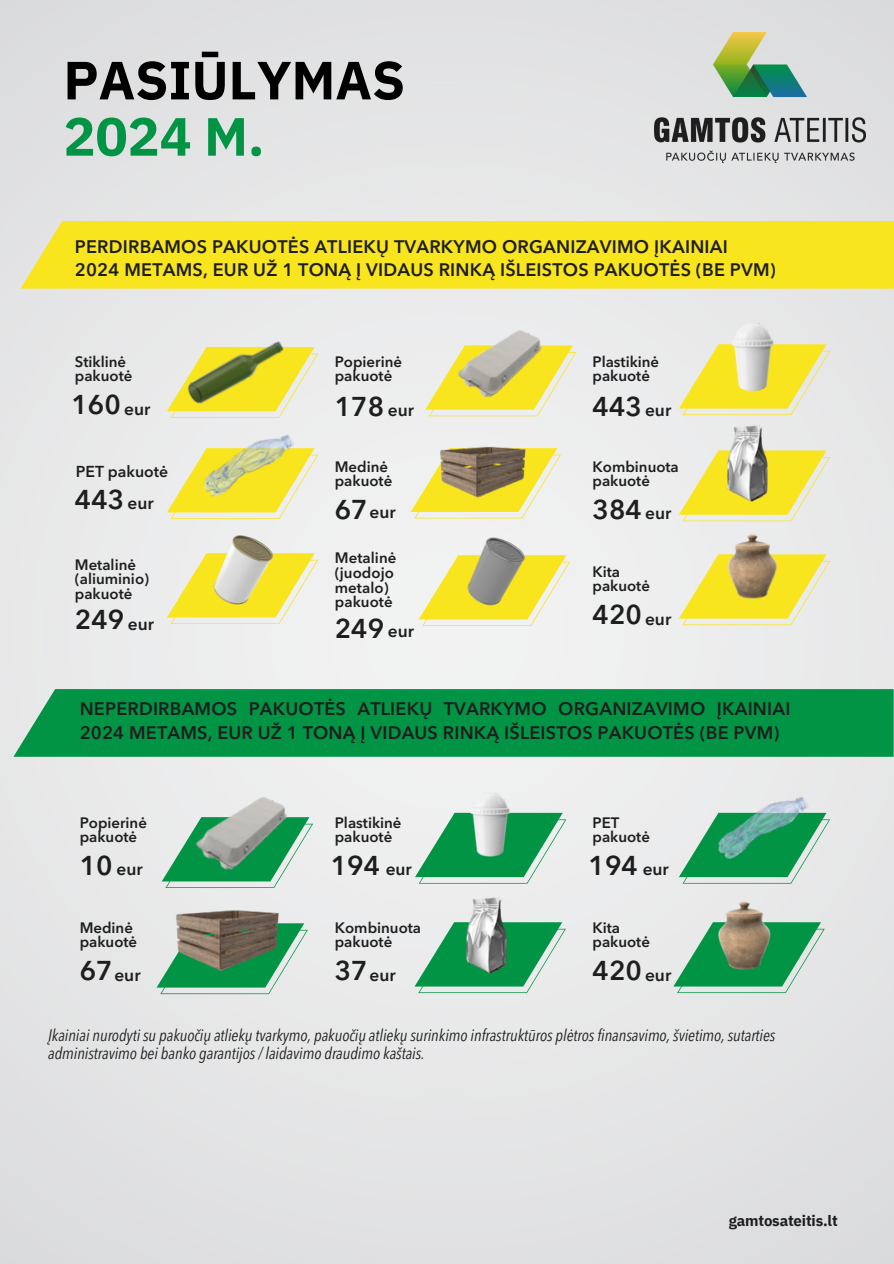
<style>
.page{position:relative;width:894px;height:1264px;background:#fff}
.page>*{position:absolute;margin:0;border:0;box-sizing:border-box;transform-origin:0 0}
.t1{font:700 53.7px/56.2px "IBM Plex Sans";letter-spacing:-.005em;color:#000}
.t2{font:600 27px "Avenir Next LT Pro";color:#1e1e1e}
.t3{font:600 18px/23.7px "Avenir Next LT Pro";letter-spacing:.01em;color:#1e1e1e}
.t4{font:600 17.25px "Avenir Next LT Pro";color:#1e1e1e}
.t5{font:italic condensed 16.5px/18px "Avenir Next LT Pro";letter-spacing:-.005em;color:#1e1e1e}
.t6{font:600 15.75px "Avenir Next LT Pro";color:#1e1e1e}
.t7{font:600 15px/14.7px "Avenir Next LT Pro";color:#1e1e1e}
.t8{font:700 15px "IBM Plex Sans";letter-spacing:-.01em;color:#1e1e1e}
.s1{color:#009444}
</style>
<div class="page">
<img style="left:0;top:0;width:893px;height:1263px">
<svg style="left:167px;top:347px;width:151px;height:71px;background:#edeacd"></svg>
<img style="left:171px;top:319px;width:128px;height:105px">
<svg style="left:425px;top:345px;width:151px;height:71px;background:#efeabd"></svg>
<img style="left:446px;top:312px;width:107px;height:105px">
<svg style="left:167px;top:448px;width:151px;height:71px"></svg>
<img style="left:182px;top:422px;width:131px;height:87px">
<svg style="left:678px;top:344px;width:152px;height:71px;background:#efe78f"></svg>
<img style="left:711px;top:314px;width:82px;height:82px">
<svg style="left:167px;top:553px;width:151px;height:71px"></svg>
<img style="left:181px;top:509px;width:121px;height:122px">
<svg style="left:418px;top:555px;width:152px;height:71px"></svg>
<img style="left:435px;top:518px;width:118px;height:113px">
<svg style="left:678px;top:450px;width:152px;height:71px;background:#f0e78c"></svg>
<img style="left:703px;top:417px;width:87px;height:87px">
<svg style="left:678px;top:554px;width:152px;height:71px;background:#efe9ab"></svg>
<img style="left:703px;top:516px;width:98px;height:98px">
<svg style="left:410px;top:448px;width:151px;height:70px"></svg>
<img style="left:435px;top:440px;width:98px;height:63px">
<svg style="left:162px;top:817px;width:151px;height:71px;background:#bbd9ca"></svg>
<svg style="left:156px;top:923px;width:152px;height:71px;background:#9bccb3"></svg>
<svg style="left:415px;top:812px;width:151px;height:71px;background:#7bc29c"></svg>
<svg style="left:414px;top:922px;width:151px;height:71px;background:#87c6a4"></svg>
<div style="left:13px;top:689px;width:880px;height:67px;background:#009444"></div>
<svg style="left:678px;top:812px;width:152px;height:71px;background:#a6d1bb"></svg>
<svg style="left:673px;top:922px;width:151px;height:71px;background:#abd1bd"></svg>
<img style="left:183px;top:777px;width:116px;height:114px">
<img style="left:170px;top:902px;width:119px;height:76px">
<img style="left:692px;top:881px;width:104px;height:104px">
<img style="left:442px;top:889px;width:87px;height:87px">
<img style="left:451px;top:784px;width:77px;height:77px">
<img style="left:696px;top:784px;width:130px;height:87px">
<div style="left:20px;top:221px;width:873px;height:68px;background:#f9e51e"></div>
<img style="left:654px;top:32px;width:210px;height:131px">
<p class="t1" style="left:63px;top:51px;width:343px">PASIŪLYMAS<br><span class="s1">2024 M.</span></p>
<p class="t3" style="left:75px;top:236px;width:654px">PERDIRBAMOS PAKUOTĖS ATLIEKŲ TVARKYMO ORGANIZAVIMO ĮKAINIAI</p>
<p class="t3" style="left:75px;top:260px;width:702px">2024 METAMS, EUR UŽ 1 TONĄ Į VIDAUS RINKĄ IŠLEISTOS PAKUOTĖS (BE PVM)</p>
<p class="t7" style="left:75px;top:355px;width:59px">Stiklinė pakuotė</p>
<p class="t7" style="left:335px;top:355px;width:69px">Popierinė pakuotė</p>
<p class="t7" style="left:592px;top:355px;width:68px">Plastikinė pakuotė</p>
<p class="t2" style="left:71px;top:393px;width:51px">160</p>
<p class="t4" style="left:124px;top:401px;width:28px">eur</p>
<p class="t2" style="left:335px;top:395px;width:51px">178</p>
<p class="t4" style="left:388px;top:403px;width:28px">eur</p>
<p class="t2" style="left:592px;top:395px;width:51px">443</p>
<p class="t4" style="left:645px;top:403px;width:28px">eur</p>
<p class="t6" style="left:76px;top:465px;width:94px">PET pakuotė</p>
<p class="t2" style="left:75px;top:489px;width:51px">443</p>
<p class="t4" style="left:127px;top:496px;width:28px">eur</p>
<p class="t7" style="left:335px;top:460px;width:59px">Medinė pakuotė</p>
<p class="t2" style="left:335px;top:498px;width:34px">67</p>
<p class="t4" style="left:369px;top:505px;width:28px">eur</p>
<p class="t7" style="left:592px;top:460px;width:88px">Kombinuota pakuotė</p>
<p class="t2" style="left:592px;top:498px;width:51px">384</p>
<p class="t4" style="left:645px;top:506px;width:28px">eur</p>
<p class="t7" style="left:75px;top:558px;width:63px">Metalinė</p>
<p class="t7" style="left:75px;top:573px;width:76px">(aliuminio)</p>
<p class="t7" style="left:75px;top:587px;width:59px">pakuotė</p>
<p class="t2" style="left:75px;top:608px;width:51px">249</p>
<p class="t4" style="left:128px;top:617px;width:28px">eur</p>
<p class="t7" style="left:335px;top:552px;width:63px">Metalinė</p>
<p class="t7" style="left:335px;top:567px;width:61px">(juodojo</p>
<p class="t7" style="left:335px;top:581px;width:55px">metalo)</p>
<p class="t7" style="left:335px;top:596px;width:59px">pakuotė</p>
<p class="t2" style="left:335px;top:617px;width:51px">249</p>
<p class="t4" style="left:388px;top:624px;width:28px">eur</p>
<p class="t7" style="left:592px;top:565px;width:59px">Kita pakuotė</p>
<p class="t2" style="left:592px;top:603px;width:51px">420</p>
<p class="t4" style="left:645px;top:612px;width:28px">eur</p>
<p class="t3" style="left:80px;top:699px;width:712px">NEPERDIRBAMOS PAKUOTĖS ATLIEKŲ TVARKYMO ORGANIZAVIMO ĮKAINIAI<br>2024 METAMS, EUR UŽ 1 TONĄ Į VIDAUS RINKĄ IŠLEISTOS PAKUOTĖS (BE PVM)</p>
<p class="t7" style="left:80px;top:816px;width:69px">Popierinė pakuotė</p>
<p class="t7" style="left:335px;top:816px;width:68px">Plastikinė pakuotė</p>
<p class="t7" style="left:592px;top:816px;width:59px">PET pakuotė</p>
<p class="t2" style="left:80px;top:854px;width:34px">10</p>
<p class="t4" style="left:116px;top:862px;width:28px">eur</p>
<p class="t2" style="left:331px;top:854px;width:51px">194</p>
<p class="t4" style="left:385px;top:862px;width:28px">eur</p>
<p class="t2" style="left:588px;top:854px;width:51px">194</p>
<p class="t4" style="left:642px;top:862px;width:28px">eur</p>
<p class="t7" style="left:80px;top:921px;width:59px">Medinė pakuotė</p>
<p class="t7" style="left:335px;top:921px;width:88px">Kombinuota pakuotė</p>
<p class="t7" style="left:592px;top:921px;width:59px">Kita pakuotė</p>
<p class="t2" style="left:80px;top:959px;width:34px">67</p>
<p class="t4" style="left:114px;top:967px;width:28px">eur</p>
<p class="t2" style="left:335px;top:959px;width:34px">37</p>
<p class="t4" style="left:369px;top:967px;width:28px">eur</p>
<p class="t2" style="left:592px;top:959px;width:51px">420</p>
<p class="t4" style="left:645px;top:968px;width:28px">eur</p>
<p class="t5" style="left:48px;top:1027px;width:728px">Įkainiai nurodyti su pakuočių atliekų tvarkymo, pakuočių atliekų surinkimo infrastruktūros plėtros finansavimo, švietimo, sutarties administravimo bei banko garantijos / laidavimo draudimo kaštais.</p>
<p class="t8" style="left:728px;top:1210px;width:111px">gamtosateitis.lt</p>
</div>
